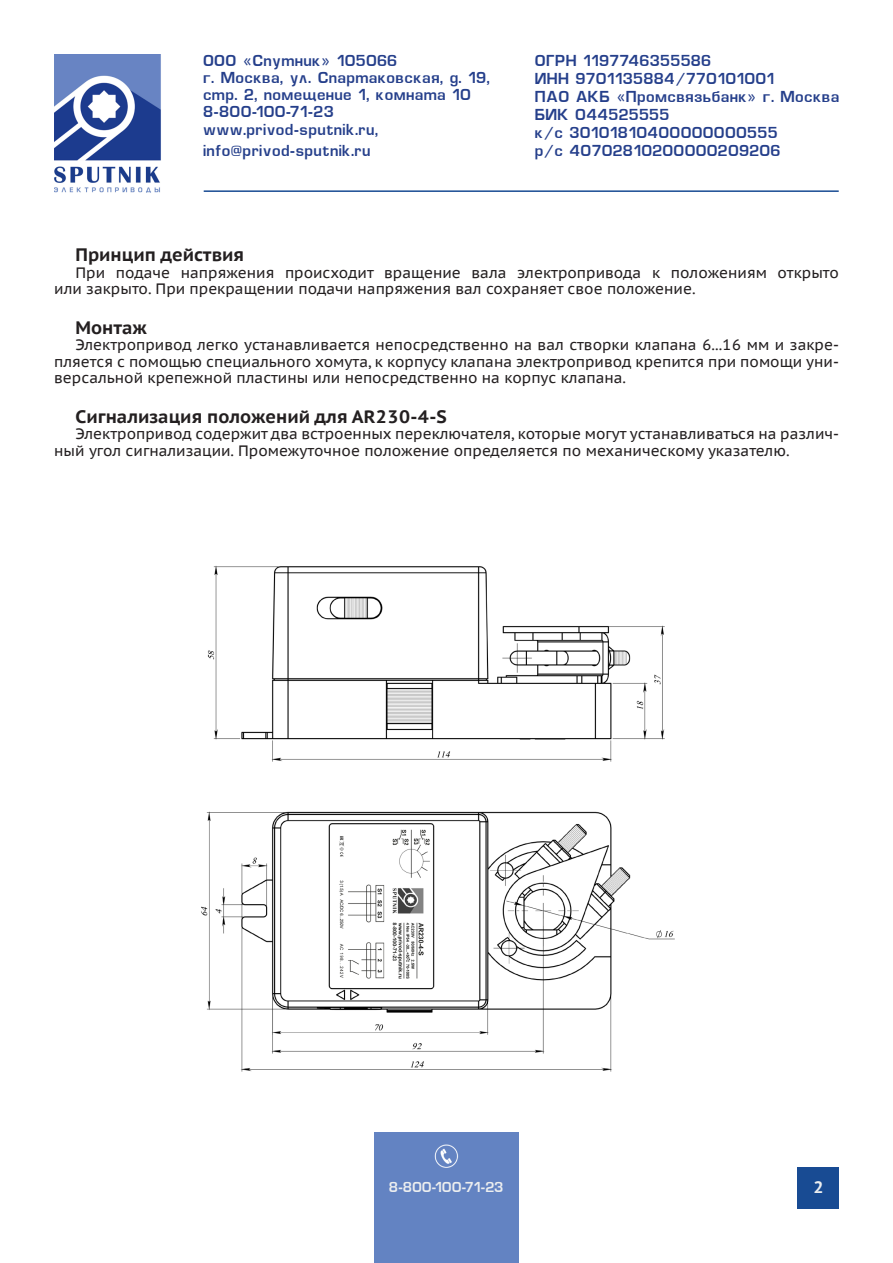
<style>
.page{position:relative;width:893px;height:1263px;background:#fff}
.page>*{position:absolute;margin:0;border:0;box-sizing:border-box;transform-origin:0 0}
.t1{font:700 18px "PT Sans Caption";color:#231f20}
.t2{font:16.5px/17.2px "EUROSTYLECYR";letter-spacing:.1em;color:#253f8b}
.t3{font:700 16.5px "PT Sans Caption";color:#eceeef}
.t4{font:15px/16.5px "PT Sans Caption";color:#231f20}
.t5{font:15px "EUROSTYLECYR";letter-spacing:.08em;color:#eceeef}
.s1{font-family:"PT Sans"}
</style>
<div class="page">
<img style="left:201px;top:566px;width:474px;height:506px">
<div style="left:798px;top:1168px;width:41px;height:41px;background:#184b93"></div>
<div style="left:374px;top:1132px;width:144px;height:131px;background:#6383c2"></div>
<img style="left:434px;top:1145px;width:24px;height:23px">
<img style="left:54px;top:54px;width:107px;height:139px">
<hr style="left:204px;top:190px;width:635px;height:2px;background:#184b93">
<p class="t2" style="left:204px;top:52px;width:194px">ООО <span class="s1">«</span>Спутник<span class="s1">»</span> 105066</p>
<p class="t2" style="left:204px;top:69px;width:287px">г. Москва, ул. Спартаковская, д. 19, стр. 2, помещение 1, комната 10</p>
<p class="t2" style="left:204px;top:104px;width:131px">8-800-100-71-23</p>
<p class="t2" style="left:204px;top:121px;width:175px">www.privod-sputnik.ru,</p>
<p class="t2" style="left:204px;top:142px;width:168px">info@privod-sputnik.ru</p>
<p class="t2" style="left:535px;top:52px;width:176px">ОГРН 1197746355586</p>
<p class="t2" style="left:535px;top:70px;width:240px">ИНН 9701135884/770101001</p>
<p class="t2" style="left:535px;top:88px;width:305px">ПАО АКБ <span class="s1">«</span>Промсвязьбанк<span class="s1">»</span> г. Москва</p>
<p class="t2" style="left:535px;top:106px;width:135px">БИК 044525555</p>
<p class="t2" style="left:535px;top:124px;width:243px">к/с 30101810400000000555</p>
<p class="t2" style="left:535px;top:142px;width:246px">р/с 40702810200000209206</p>
<p class="t1" style="left:76px;top:243px;width:170px">Принцип действия</p>
<p class="t4" style="left:54px;top:264px;width:786px;text-indent:21px">При подаче напряжения происходит вращение вала электропривода к положениям открыто или закрыто. При прекращении подачи напряжения вал сохраняет свое положение.</p>
<p class="t1" style="left:76px;top:315px;width:73px">Монтаж</p>
<p class="t4" style="left:54px;top:336px;width:786px;text-align:justify;text-indent:21px">Электропривод легко устанавливается непосредственно на вал створки клапана 6...16 мм и закре&shy;пляется с помощью специального хомута, к корпусу клапана электропривод крепится при помощи уни&shy;версальной крепежной пластины или непосредственно на корпус клапана.</p>
<p class="t1" style="left:76px;top:404px;width:373px">Сигнализация положений для AR230-4-S</p>
<p class="t4" style="left:54px;top:425px;width:786px;text-indent:21px">Электропривод содержит два встроенных переключателя, которые могут устанавливаться на различ&shy;ный угол сигнализации. Промежуточное положение определяется по механическому указателю.</p>
<p class="t5" style="left:390px;top:1180px;width:115px">8-800-100-71-23</p>
<p class="t3" style="left:813px;top:1176px;width:12px">2</p>
</div>
